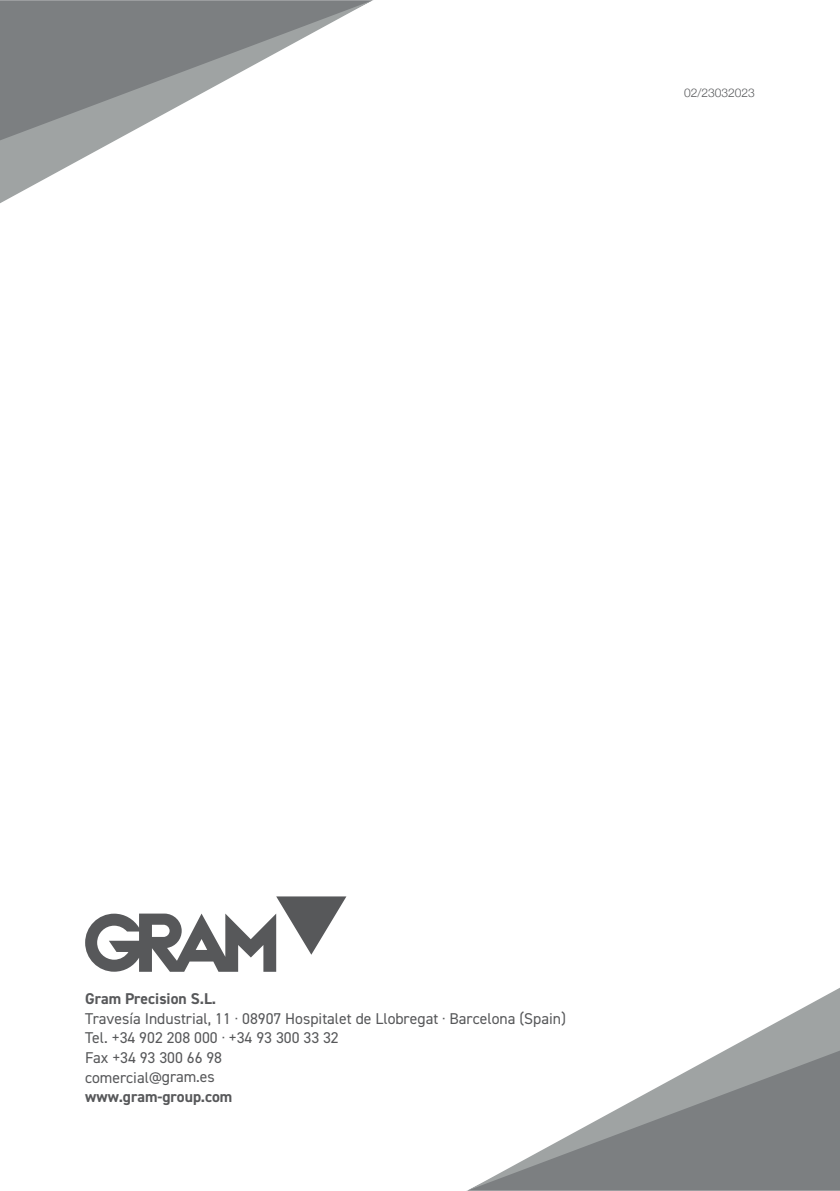
<style>
.page{position:relative;width:840px;height:1191px;background:#fff}
.page>*{position:absolute;margin:0;border:0;box-sizing:border-box;transform-origin:0 0}
.TITULO_NIVEL_02{font:15.6px "DIN2014";color:#57585a}
.TITULO_NIVEL_02-2{font:700 15.6px "DIN2014";color:#57585a}
.t1{font:300 12px "Helvetica Neue";color:#57585a}
.s1{font-size:14.2px}
</style>
<div class="page">
<svg style="left:0;top:0;width:372px;height:203px"></svg>
<svg style="left:466px;top:988px;width:373px;height:203px"></svg>
<svg style="left:85px;top:896px;width:261px;height:75px"></svg>
<p class="t1" style="left:683px;top:83px;width:72px">02/23032023</p>
<p class="TITULO_NIVEL_02-2" style="left:85px;top:987px;width:133px">Gram Precision S.L.</p>
<p class="TITULO_NIVEL_02" style="left:85px;top:1008px;width:482px">Travesía Industrial, 11 · 08907 Hospitalet de Llobregat · Barcelona (Spain)</p>
<p class="TITULO_NIVEL_02" style="left:85px;top:1028px;width:255px">Tel. +34 902 208 000 · +34 93 300 33 32</p>
<p class="TITULO_NIVEL_02" style="left:85px;top:1048px;width:138px">Fax +34 93 300 66 98</p>
<p class="TITULO_NIVEL_02" style="left:85px;top:1068px;width:131px">comercial<span class="s1">@</span>gram.es</p>
<p class="TITULO_NIVEL_02-2" style="left:85px;top:1086px;width:149px">www.gram-group.com</p>
</div>
